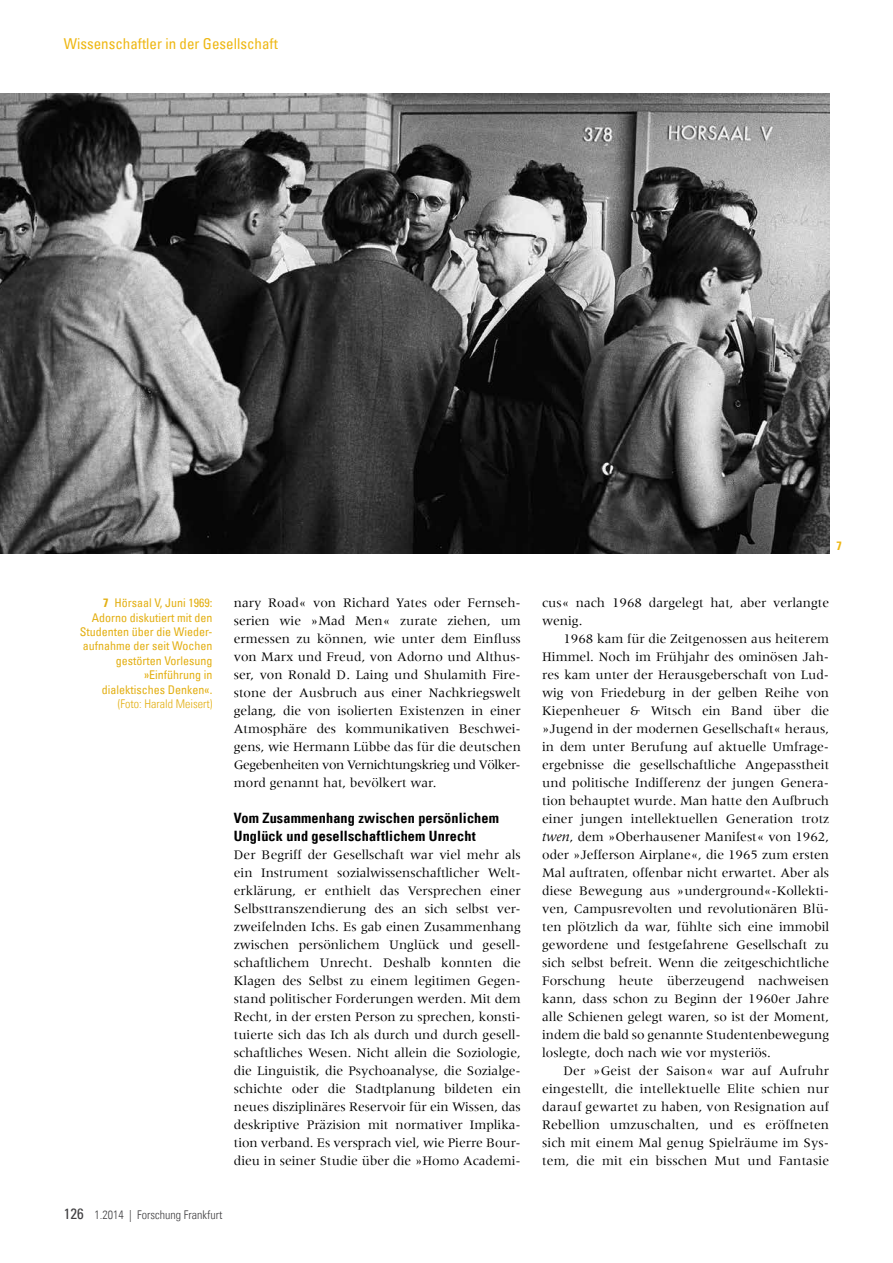
<style>
.page{position:relative;width:893px;height:1263px;background:#fff}
.page>*{position:absolute;margin:0;border:0;box-sizing:border-box;transform-origin:0 0}
.t1{font:condensed 15px "Univers Com 57";color:#eeb712}
.t2{font:14.25px/18px "Univers Com 67 Bold Cond";letter-spacing:.01em;color:#000}
.t3{font:13.5px/18px "Meridien";color:#000}
.t4{font:condensed 12px/14.4px "Univers Com 57";color:#e3af12;text-align:right}
.t5{font:12px "Univers Com 47 Light Cond";color:#414042}
.t6{font:12px "Univers Com 47 Light Cond";color:#e3af12}
.t7{font:12px "Univers Com 67 Bold Cond";color:#eeb712}
.s1{font-family:"Univers Com 67 Bold Cond";font-stretch:normal}
.s2{font-family:"Univers Com 57";font-stretch:condensed;font-size:15px}
.s3{font-family:"Meridien Com";font-style:italic;font-size:14.25px}
</style>
<div class="page">
<img style="left:0;top:94px;width:829px;height:460px">
<p class="t1" style="left:64px;top:34px;width:216px">Wissenschaftler in der Gesellschaft</p>
<p class="t4" style="left:80px;top:595px;width:134px"><span class="s1">7</span> Hörsaal V, Juni 1969:<br>Adorno diskutiert mit den<br>Studenten über die Wieder&shy;aufnahme der seit Wochen gestörten Vorlesung »Einführung in dialektisches Denken«.</p>
<p class="t6" style="left:118px;top:696px;width:96px">(Foto: Harald Meisert)</p>
<p class="t3" style="left:234px;top:594px;width:289px">nary Road« von Richard Yates oder Fernseh&shy;serien wie »Mad Men« zurate ziehen, um ermessen zu können, wie unter dem Einfluss von Marx und Freud, von Adorno und Althus&shy;ser, von Ronald D. Laing und Shulamith Fire&shy;stone der Ausbruch aus einer Nachkriegswelt gelang, die von isolierten Existenzen in einer Atmosphäre des kommunikativen Beschwei&shy;gens, wie Hermann Lübbe das für die deutschen Gegebenheiten von Vernichtungskrieg und Völker&shy;mord genannt hat, bevölkert war.</p>
<p class="t2" style="left:234px;top:809px;width:267px">Vom Zusammenhang zwischen persönlichem<br>Unglück und gesellschaftlichem Unrecht</p>
<p class="t3" style="left:234px;top:846px;width:289px">Der Begriff der Gesellschaft war viel mehr als ein Instrument sozialwissenschaftlicher Welt&shy;erklärung, er enthielt das Versprechen einer Selbsttranszendierung des an sich selbst ver&shy;zweifelnden Ichs. Es gab einen Zusammenhang zwischen persönlichem Unglück und gesell&shy;schaftlichem Unrecht. Deshalb konnten die Klagen des Selbst zu einem legitimen Gegen&shy;stand politischer Forderungen werden. Mit dem Recht, in der ersten Person zu sprechen, konsti&shy;tuierte sich das Ich als durch und durch gesell&shy;schaftliches Wesen. Nicht allein die Soziologie, die Linguistik, die Psychoanalyse, die Sozialge&shy;schichte oder die Stadtplanung bildeten ein neues disziplinäres Reservoir für ein Wissen, das deskriptive Präzision mit normativer Implika&shy;tion verband. Es versprach viel, wie Pierre Bour&shy;dieu in seiner Studie über die »Homo Academi-</p>
<p class="t5" style="left:64px;top:1208px;width:160px"><span class="s2">126</span> 1.2014 | Forschung Frankfurt</p>
<p class="t7" style="left:837px;top:539px;width:7px">7</p>
<p class="t3" style="left:542px;top:594px;width:289px">cus« nach 1968 dargelegt hat, aber verlangte wenig.</p>
<p class="t3" style="left:542px;top:630px;width:289px;text-indent:21px">1968 kam für die Zeitgenossen aus heiterem Himmel. Noch im Frühjahr des ominösen Jah&shy;res kam unter der Herausgeberschaft von Lud&shy;wig von Friedeburg in der gelben Reihe von Kiepenheuer &amp; Witsch ein Band über die »Jugend in der modernen Gesellschaft« heraus, in dem unter Berufung auf aktuelle Umfrage&shy;ergebnisse die gesellschaftliche Angepasstheit und politische Indifferenz der jungen Genera&shy;tion behauptet wurde. Man hatte den Aufbruch einer jungen intellektuellen Generation trotz <span class="s3">twen</span>, dem »Oberhausener Manifest« von 1962, oder »Jefferson Airplane«, die 1965 zum ersten Mal auftraten, offenbar nicht erwartet. Aber als diese Bewegung aus »underground«-Kollekti&shy;ven, Campusrevolten und revolutionären Blü&shy;ten plötzlich da war, fühlte sich eine immobil gewordene und festgefahrene Gesellschaft zu sich selbst befreit. Wenn die zeitgeschichtliche Forschung heute überzeugend nachweisen kann, dass schon zu Beginn der 1960er Jahre alle Schienen gelegt waren, so ist der Moment, indem die bald so genannte Studentenbewegung loslegte, doch nach wie vor mysteriös.</p>
<p class="t3" style="left:542px;top:1062px;width:289px;text-align:justify;text-indent:21px">Der »Geist der Saison« war auf Aufruhr eingestellt, die intellektuelle Elite schien nur darauf gewartet zu haben, von Resignation auf Rebellion umzuschalten, und es eröffneten sich mit einem Mal genug Spielräume im Sys&shy;tem, die mit ein bisschen Mut und Fantasie</p>
</div>
